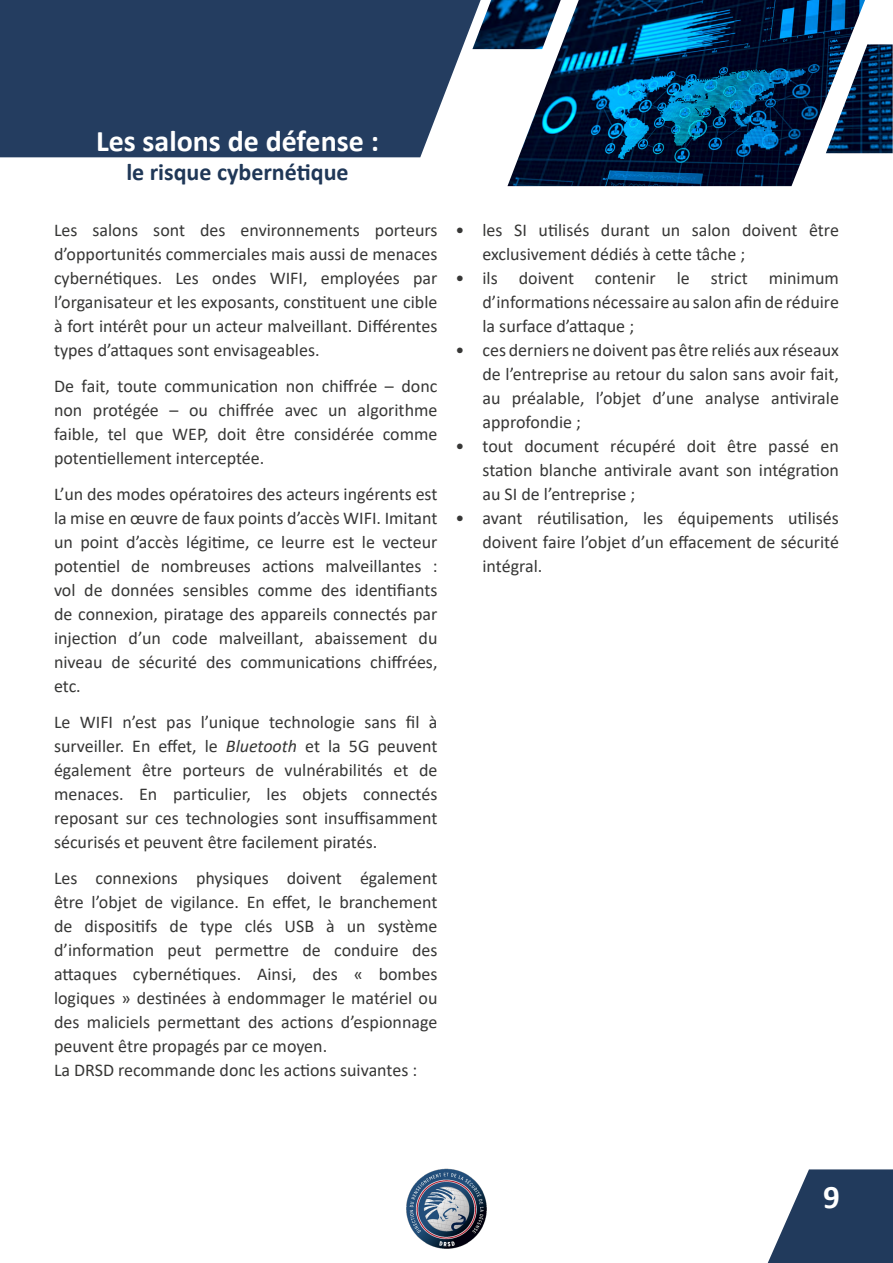
<style>
.page{position:relative;width:893px;height:1263px;background:#fff}
.page>*{position:absolute;margin:0;border:0;box-sizing:border-box;transform-origin:0 0}
.t1{font:700 33px "Calibri";color:#fff}
.t2{font:700 30px "Calibri";color:#fff}
.t3{font:700 24px "Calibri";color:#1f3757}
.t4{font:18px/24px "Calibri";color:#373736;text-align:justify}
.s1{font-style:italic}
</style>
<div class="page">
<img style="left:406px;top:1168px;width:81px;height:81px">
<div style="left:0;top:0;width:472px;height:157px;background:#243d60"></div>
<svg style="left:768px;top:1169px;width:125px;height:94px"></svg>
<img style="left:472px;top:0;width:421px;height:186px">
<h2 class="t2" style="left:96px;top:120px;width:284px">Les salons de défense :</h2>
<h3 class="t3" style="left:126px;top:155px;width:224px">le risque cybernétique</h3>
<p class="t4" style="left:54px;top:218px;width:385px">Les salons sont des environnements porteurs d’opportunités commerciales mais aussi de menaces cybernétiques. Les ondes WIFI, employées par l’organisateur et les exposants, constituent une cible à fort intérêt pour un acteur malveillant. Différentes types d’attaques sont envisageables.</p>
<p class="t4" style="left:54px;top:374px;width:385px">De fait, toute communication non chiffrée – donc non protégée – ou chiffrée avec un algorithme faible, tel que WEP, doit être considérée comme potentiellement interceptée.</p>
<p class="t4" style="left:54px;top:482px;width:385px">L’un des modes opératoires des acteurs ingérents est la mise en œuvre de faux points d’accès WIFI. Imitant un point d’accès légitime, ce leurre est le vecteur potentiel de nombreuses actions malveillantes : vol de données sensibles comme des identifiants de connexion, piratage des appareils connectés par injection d’un code malveillant, abaissement du niveau de sécurité des communications chiffrées, etc.</p>
<p class="t4" style="left:54px;top:710px;width:385px">Le WIFI n’est pas l’unique technologie sans fil à surveiller. En effet, le <span class="s1">Bluetooth</span> et la 5G peuvent également être porteurs de vulnérabilités et de menaces. En particulier, les objets connectés reposant sur ces technologies sont insuffisamment sécurisés et peuvent être facilement piratés.</p>
<p class="t4" style="left:54px;top:866px;width:385px;text-align:left">Les connexions physiques doivent également être l’objet de vigilance. En effet, le branchement de dispositifs de type clés USB à un système d’information peut permettre de conduire des attaques cybernétiques. Ainsi, des « bombes logiques » destinées à endommager le matériel ou des maliciels permettant des actions d’espionnage peuvent être propagés par ce moyen.<br>La DRSD recommande donc les actions suivantes :</p>
<p class="t4" style="left:482px;top:218px;width:358px;text-indent:-27px">• les SI utilisés durant un salon doivent être exclusivement dédiés à cette tâche ;</p>
<p class="t4" style="left:482px;top:266px;width:358px;text-indent:-27px">• ils doivent contenir le strict minimum d’informations nécessaire au salon afin de réduire la surface d’attaque ;</p>
<p class="t4" style="left:482px;top:338px;width:358px;text-indent:-27px">• ces derniers ne doivent pas être reliés aux réseaux de l’entreprise au retour du salon sans avoir fait, au préalable, l’objet d’une analyse antivirale approfondie ;</p>
<p class="t4" style="left:482px;top:434px;width:358px;text-indent:-27px">• tout document récupéré doit être passé en station blanche antivirale avant son intégration au SI de l’entreprise ;</p>
<p class="t4" style="left:482px;top:506px;width:358px;text-indent:-27px">• avant réutilisation, les équipements utilisés doivent faire l’objet d’un effacement de sécurité intégral.</p>
<h1 class="t1" style="left:823px;top:1174px;width:18px">9</h1>
</div>
